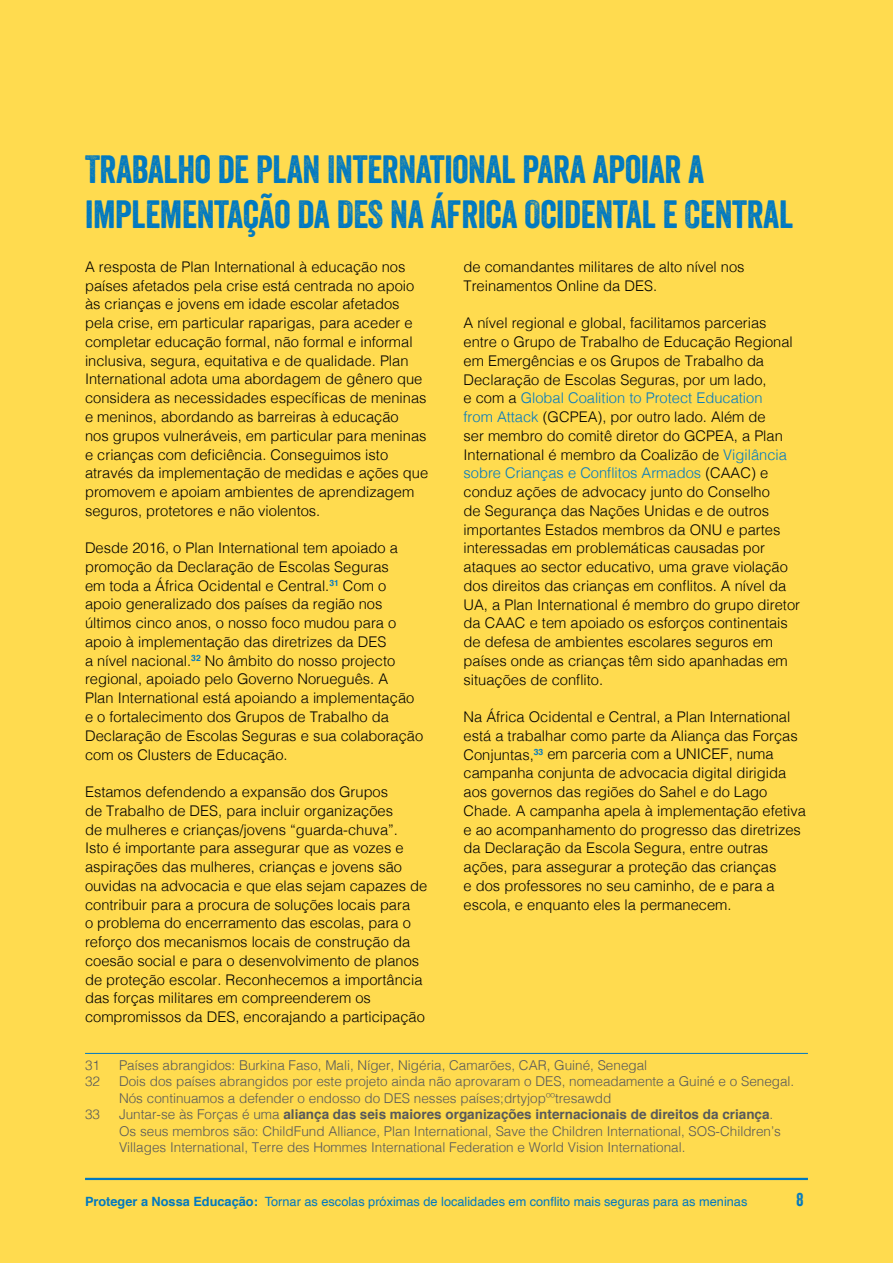
<style>
.page{position:relative;width:893px;height:1263px;background:#ffdb4f}
.page>*{position:absolute;margin:0;border:0;box-sizing:border-box;transform-origin:0 0}
.t1{font:38.25px/45px "Veneer";letter-spacing:-.01em;color:#0079c1}
.t2{font:18px "Veneer";color:#0079c1}
.t3{font:300 14.7px/18.8px "Helvetica";color:#000}
.t4{font:300 13.5px/16.5px "Helvetica";color:#58595b}
.t5{font:12.75px "Helvetica";color:#0079c1}
.s1{color:#0079c1}
.s2{font-weight:700}
</style>
<div class="page">
<hr style="left:85px;top:1053px;width:723px;height:1px;background:#0079c1">
<hr style="left:85px;top:1178px;width:723px;height:2px;background:#0079c1">
<h1 class="t1" style="left:85px;top:147px;width:710px">TRABALHO DE PLAN INTERNATIONAL PARA APOIAR A<br>IMPLEMENTAÇÃO DA DES NA ÁFRICA OCIDENTAL E CENTRAL</h1>
<p class="t3" style="left:85px;top:256px;width:345px">A resposta de Plan International à educação nos países afetados pela crise está centrada no apoio às crianças e jovens em idade escolar afetados pela crise, em particular raparigas, para aceder e completar educação formal, não formal e informal inclusiva, segura, equitativa e de qualidade. Plan International adota uma abordagem de gênero que considera as necessidades específicas de meninas e meninos, abordando as barreiras à educação<br>nos grupos vulneráveis, em particular para meninas e crianças com deficiência. Conseguimos isto através da implementação de medidas e ações que promovem e apoiam ambientes de aprendizagem seguros, protetores e não violentos.</p>
<p class="t3" style="left:85px;top:538px;width:340px">Desde 2016, o Plan International tem apoiado a promoção da Declaração de Escolas Seguras<br>em toda a África Ocidental e Central.<sup>31</sup> Com o apoio generalizado dos países da região nos últimos cinco anos, o nosso foco mudou para o apoio à implementação das diretrizes da DES<br>a nível nacional.<sup>32</sup> No âmbito do nosso projecto regional, apoiado pelo Governo Norueguês. A<br>Plan International está apoiando a implementação e o fortalecimento dos Grupos de Trabalho da Declaração de Escolas Seguras e sua colaboração com os Clusters de Educação.</p>
<p class="t3" style="left:85px;top:781px;width:344px">Estamos defendendo a expansão dos Grupos<br>de Trabalho de DES, para incluir organizações<br>de mulheres e crianças/jovens “guarda-chuva”.<br>Isto é importante para assegurar que as vozes e aspirações das mulheres, crianças e jovens são ouvidas na advocacia e que elas sejam capazes de contribuir para a procura de soluções locais para<br>o problema do encerramento das escolas, para o reforço dos mecanismos locais de construção da coesão social e para o desenvolvimento de planos de proteção escolar. Reconhecemos a importância das forças militares em compreenderem os compromissos da DES, encorajando a participação</p>
<p class="t3" style="left:463px;top:256px;width:283px">de comandantes militares de alto nível nos<br>Treinamentos Online da DES.</p>
<p class="t3" style="left:463px;top:313px;width:338px">A nível regional e global, facilitamos parcerias entre o Grupo de Trabalho de Educação Regional em Emergências e os Grupos de Trabalho da Declaração de Escolas Seguras, por um lado,<br>e com a <span class="s1">Global Coalition to Protect Education<br>from Attack</span> (GCPEA), por outro lado. Além de<br>ser membro do comitê diretor do GCPEA, a Plan International é membro da Coalizão de <span class="s1">Vigilância sobre Crianças e Conflitos Armados</span> (CAAC) e conduz ações de advocacy junto do Conselho<br>de Segurança das Nações Unidas e de outros importantes Estados membros da ONU e partes interessadas em problemáticas causadas por ataques ao sector educativo, uma grave violação dos direitos das crianças em conflitos. A nível da UA, a Plan International é membro do grupo diretor da CAAC e tem apoiado os esforços continentais de defesa de ambientes escolares seguros em países onde as crianças têm sido apanhadas em situações de conflito.</p>
<p class="t3" style="left:463px;top:707px;width:344px">Na África Ocidental e Central, a Plan International está a trabalhar como parte da Aliança das Forças Conjuntas,<sup>33</sup> em parceria com a UNICEF, numa campanha conjunta de advocacia digital dirigida aos governos das regiões do Sahel e do Lago Chade. A campanha apela à implementação efetiva e ao acompanhamento do progresso das diretrizes da Declaração da Escola Segura, entre outras ações, para assegurar a proteção das crianças<br>e dos professores no seu caminho, de e para a escola, e enquanto eles la permanecem.</p>
<p class="t4" style="left:85px;top:1056px;width:17px">31</p>
<p class="t4" style="left:119px;top:1056px;width:530px">Países abrangidos: Burkina Faso, Mali, Níger, Nigéria, Camarões, CAR, Guiné, Senegal</p>
<p class="t4" style="left:85px;top:1072px;width:17px">32</p>
<p class="t4" style="left:119px;top:1072px;width:677px">Dois dos países abrangidos por este projeto ainda não aprovaram o DES, nomeadamente a Guiné e o Senegal.<br>Nós continuamos a defender o endosso do DES nesses países;drtyjopººtresawdd</p>
<p class="t4" style="left:85px;top:1105px;width:17px">33</p>
<p class="t4" style="left:119px;top:1105px;width:663px">Juntar-se às Forças é uma <span class="s2">aliança das seis maiores organizações internacionais de direitos da criança</span>.<br>Os seus membros são: ChildFund Alliance, Plan International, Save the Children International, SOS-Children’s<br>Villages International, Terre des Hommes International Federation e World Vision International.</p>
<p class="t5" style="left:85px;top:1191px;width:664px"><span class="s2">Proteger a Nossa Educação:</span> Tornar as escolas próximas de localidades em conflito mais seguras para as meninas</p>
<p class="t2" style="left:797px;top:1188px;width:8px">8</p>
</div>
